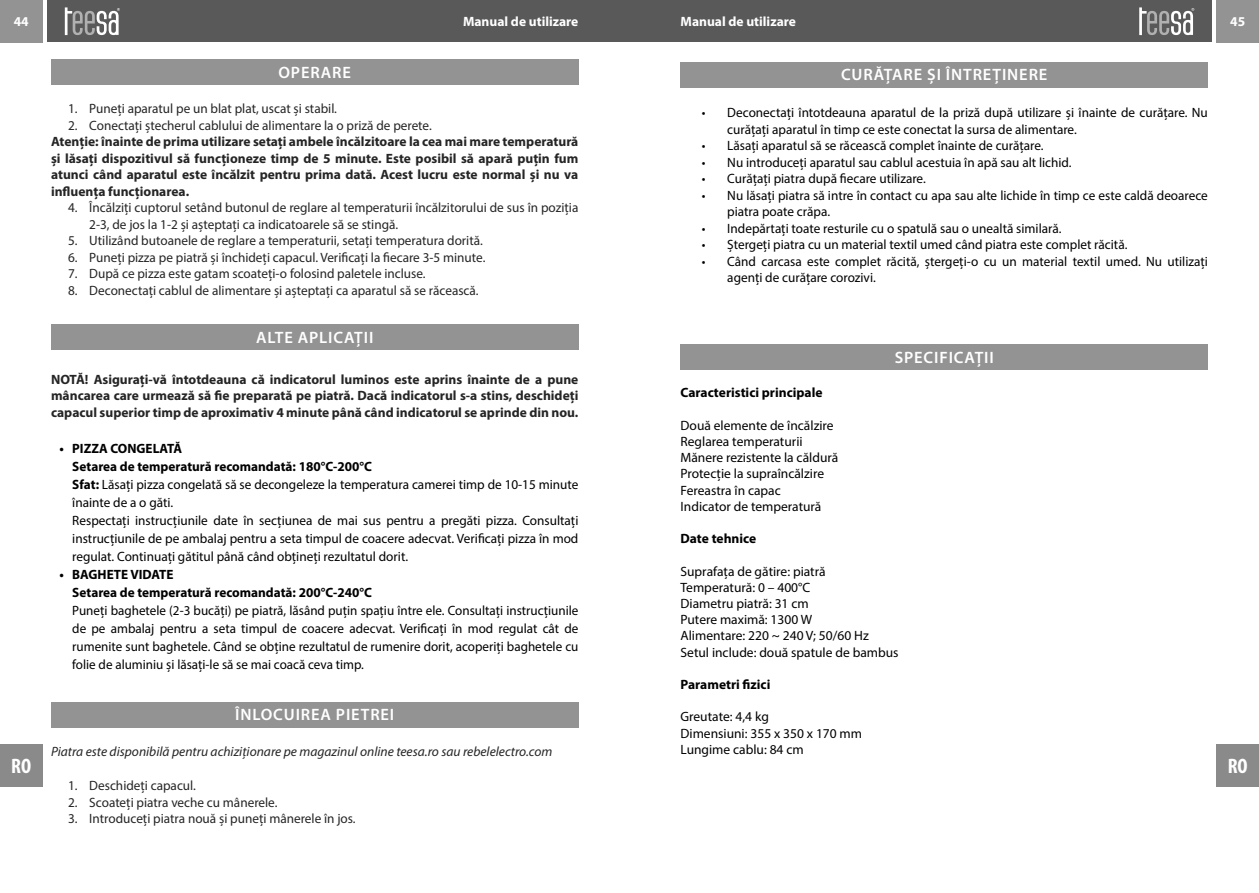
<style>
.page{position:relative;width:1259px;height:893px;background:#fff}
.page>*{position:absolute;margin:0;border:0;box-sizing:border-box;transform-origin:0 0}
.t1{font:700 condensed 21px "Myriad Pro";color:#fff}
.t2{font:600 16.5px "Myriad Pro";letter-spacing:.055em;color:#fff}
.t3{font:13.5px/16.2px "Myriad Pro";color:#000}
.t4{font:13.5px/16.5px "Myriad Pro";color:#252525}
.t5{font:700 13.5px/16.5px "Myriad Pro";color:#252525;text-align:justify}
.t6{font:700 13.5px/18px "Myriad Pro";color:#000}
.t7{font:italic 13.5px "Myriad Pro";color:#252525}
.t8{font:700 13.5px "Myriad Pro";color:#fff}
.s1{font-weight:700}
</style>
<div class="page">
<div style="left:47px;top:0;width:582px;height:42px;background:#595959"></div>
<div style="left:629px;top:0;width:583px;height:42px;background:#595959"></div>
<div style="left:0;top:0;width:43px;height:43px;background:#939393"></div>
<div style="left:1216px;top:0;width:43px;height:43px;background:#939393"></div>
<div style="left:0;top:744px;width:43px;height:43px;background:#8a8a8a"></div>
<div style="left:1216px;top:744px;width:43px;height:43px;background:#8a8a8a"></div>
<svg style="left:65px;top:7px;width:55px;height:28px"></svg>
<svg style="left:1139px;top:7px;width:55px;height:28px"></svg>
<div style="left:51px;top:702px;width:527px;height:26px;background:#939393"></div>
<div style="left:51px;top:325px;width:527px;height:25px;background:#939393"></div>
<div style="left:51px;top:60px;width:527px;height:25px;background:#939393"></div>
<div style="left:680px;top:62px;width:528px;height:26px;background:#939393"></div>
<div style="left:680px;top:344px;width:528px;height:26px;background:#939393"></div>
<p class="t8" style="left:14px;top:16px;width:16px">44</p>
<p class="t8" style="left:463px;top:16px;width:117px">Manual de utilizare</p>
<p class="t8" style="left:680px;top:16px;width:117px">Manual de utilizare</p>
<p class="t8" style="left:1230px;top:16px;width:16px">45</p>
<p class="t2" style="left:278px;top:65px;width:74px">OPERARE</p>
<p class="t4" style="left:68px;top:102px;width:270px">1. Puneți aparatul pe un blat plat, uscat și stabil.</p>
<p class="t4" style="left:68px;top:118px;width:365px">2. Conectați ștecherul cablului de alimentare la o priză de perete.</p>
<p class="t5" style="left:51px;top:135px;width:529px">Atenție: înainte de prima utilizare setați ambele încălzitoare la cea mai mare temperatură și lăsați dispozitivul să funcționeze timp de 5 minute. Este posibil să apară puțin fum atunci când aparatul este încălzit pentru prima dată. Acest lucru este normal și nu va influența funcționarea.</p>
<p class="t4" style="left:89px;top:201px;width:490px;text-indent:-21px">4. Încălziți cuptorul setând butonul de reglare al temperaturii încălzitorului de sus în poziția<br>2-3, de jos la 1-2 și așteptați ca indicatoarele să se stingă.</p>
<p class="t4" style="left:68px;top:234px;width:416px">5. Utilizând butoanele de reglare a temperaturii, setați temperatura dorită.</p>
<p class="t4" style="left:68px;top:250px;width:419px">6. Puneți pizza pe piatră și închideți capacul. Verificați la fiecare 3-5 minute.</p>
<p class="t4" style="left:68px;top:267px;width:359px">7. După ce pizza este gatam scoateți-o folosind paletele incluse.</p>
<p class="t4" style="left:68px;top:283px;width:412px">8. Deconectați cablul de alimentare și așteptați ca aparatul să se răcească.</p>
<p class="t2" style="left:841px;top:68px;width:208px">CURĂȚARE ȘI ÎNTREȚINERE</p>
<p class="t3" style="left:727px;top:106px;width:482px;text-indent:-26px">• Deconectați întotdeauna aparatul de la priză după utilizare și înainte de curățare. Nu curățați aparatul în timp ce este conectat la sursa de alimentare.</p>
<p class="t3" style="left:702px;top:139px;width:343px">• Lăsați aparatul să se răcească complet înainte de curățare.</p>
<p class="t3" style="left:702px;top:155px;width:371px">• Nu introduceți aparatul sau cablul acestuia în apă sau alt lichid.</p>
<p class="t3" style="left:702px;top:172px;width:225px">• Curățați piatra după fiecare utilizare.</p>
<p class="t3" style="left:727px;top:188px;width:482px;text-indent:-26px">• Nu lăsați piatra să intre în contact cu apa sau alte lichide în timp ce este caldă deoarece piatra poate crăpa.</p>
<p class="t3" style="left:702px;top:221px;width:361px">• Indepărtați toate resturile cu o spatulă sau o unealtă similară.</p>
<p class="t3" style="left:702px;top:238px;width:427px">• Ștergeți piatra cu un material textil umed când piatra este complet răcită.</p>
<p class="t3" style="left:727px;top:254px;width:482px;text-indent:-26px">• Când carcasa este complet răcită, ștergeți-o cu un material textil umed. Nu utilizați agenți de curățare corozivi.</p>
<p class="t2" style="left:256px;top:330px;width:119px">ALTE APLICAȚII</p>
<p class="t5" style="left:51px;top:372px;width:529px">NOTĂ! Asigurați-vă întotdeauna că indicatorul luminos este aprins înainte de a pune mâncarea care urmează să fie preparată pe piatră. Dacă indicatorul s-a stins, deschideți capacul superior timp de aproximativ 4 minute până când indicatorul se aprinde din nou.</p>
<p class="t3" style="left:72px;top:440px;width:507px;line-height:18px;text-indent:-13px"><span class="s1">• PIZZA CONGELATĂ<br>Setarea de temperatură recomandată: 180°C-200°C<br>Sfat:</span> Lăsați pizza congelată să se decongeleze la temperatura camerei timp de 10-15 minute înainte de a o găti.<br>Respectați instrucțiunile date în secțiunea de mai sus pentru a pregăti pizza. Consultați instrucțiunile de pe ambalaj pentru a seta timpul de coacere adecvat. Verificați pizza în mod regulat. Continuați gătitul până când obțineți rezultatul dorit.</p>
<p class="t6" style="left:72px;top:566px;width:301px;text-indent:-13px">• BAGHETE VIDATE<br>Setarea de temperatură recomandată: 200°C-240°C</p>
<p class="t3" style="left:72px;top:602px;width:507px;line-height:18px;text-align:justify">Puneți baghetele (2-3 bucăți) pe piatră, lăsând puțin spațiu între ele. Consultați instrucțiunile de pe ambalaj pentru a seta timpul de coacere adecvat. Verificați în mod regulat cât de rumenite sunt baghetele. Când se obține rezultatul de rumenire dorit, acoperiți baghetele cu folie de aluminiu și lăsați-le să se mai coacă ceva timp.</p>
<p class="t2" style="left:894px;top:350px;width:101px">SPECIFICAȚII</p>
<p class="t6" style="left:680px;top:385px;width:143px">Caracteristici principale</p>
<p class="t3" style="left:680px;top:418px;width:159px">Două elemente de încălzire<br>Reglarea temperaturii<br>Mănere rezistente la căldură<br>Protecție la supraîncălzire<br>Fereastra în capac<br>Indicator de temperatură</p>
<p class="t6" style="left:680px;top:531px;width:77px">Date tehnice</p>
<p class="t3" style="left:680px;top:564px;width:219px">Suprafața de gătire: piatră<br>Temperatură: 0 – 400°C<br>Diametru piatră: 31 cm<br>Putere maximă: 1300 W<br>Alimentare: 220 ~ 240 V; 50/60 Hz<br>Setul include: două spatule de bambus</p>
<p class="t6" style="left:680px;top:677px;width:91px">Parametri fizici</p>
<p class="t3" style="left:680px;top:710px;width:183px">Greutate: 4,4 kg<br>Dimensiuni: 355 x 350 x 170 mm<br>Lungime cablu: 84 cm</p>
<p class="t2" style="left:235px;top:708px;width:161px">ÎNLOCUIREA PIETREI</p>
<p class="t7" style="left:51px;top:745px;width:503px">Piatra este disponibilă pentru achiziționare pe magazinul online teesa.ro sau rebelelectro.com</p>
<p class="t4" style="left:68px;top:778px;width:129px">1. Deschideți capacul.</p>
<p class="t4" style="left:68px;top:795px;width:211px">2. Scoateți piatra veche cu mânerele.</p>
<p class="t4" style="left:68px;top:811px;width:289px">3. Introduceți piatra nouă și puneți mânerele în jos.</p>
<h1 class="t1" style="left:11px;top:757px;width:21px">RO</h1>
<h1 class="t1" style="left:1227px;top:757px;width:21px">RO</h1>
</div>
